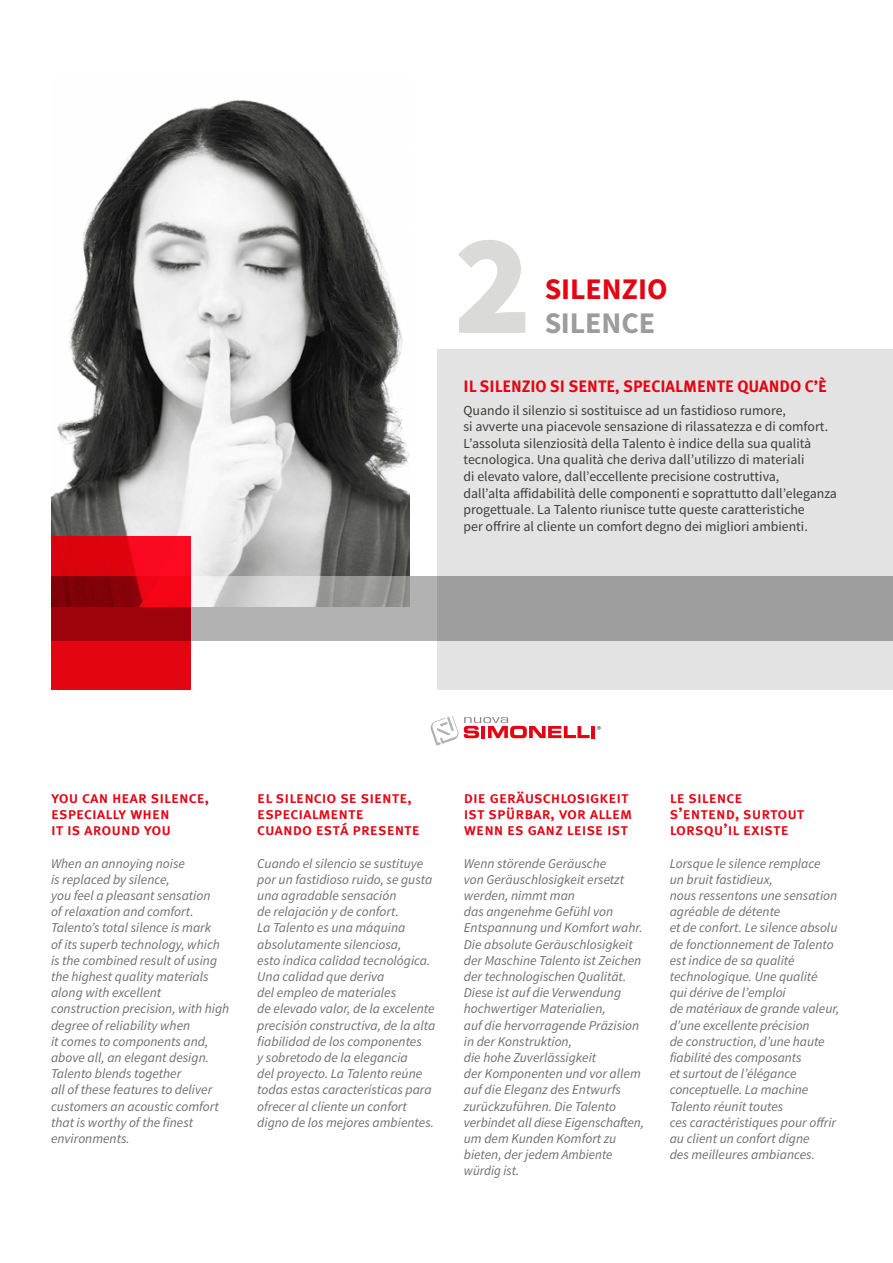
<style>
.page{position:relative;width:893px;height:1263px;background:#fff}
.page>*{position:absolute;margin:0;border:0;box-sizing:border-box;transform-origin:0 0}
.t1{font:900 144px "Source Sans Pro";color:#dadad9}
.t2{font:700 30px "Source Sans Pro";color:#e30512}
.t3{font:700 30px "Source Sans Pro";color:#9c9c9c}
.t4{font:16.5px/16.2px "Meta Plus Medium Caps";color:#e30512}
.t5{font:700 16.5px "Meta Plus";color:#e30512}
.t6{font:13.8px/16.5px "Source Sans Pro";color:#3c3c3a}
.t7{font:italic 13.5px/16.2px "Source Sans Pro";color:#6e6e6e}
</style>
<div class="page">
<div style="left:438px;top:349px;width:455px;height:340px;background:#e3e3e3"></div>
<div style="left:51px;top:536px;width:139px;height:153px;background:#e30512"></div>
<svg style="left:51px;top:576px;width:842px;height:65px;background:#a29192"></svg>
<img style="left:51px;top:100px;width:359px;height:506px">
<svg style="left:597px;top:726px;width:4px;height:4px"></svg>
<hr style="left:591px;top:726px;width:4px;height:12px;background:#e30512">
<svg style="left:430px;top:715px;width:160px;height:30px"></svg>
<h1 class="t1" style="left:454px;top:191px;width:79px">2</h1>
<h2 class="t2" style="left:544px;top:270px;width:125px">SILENZIO</h2>
<h2 class="t3" style="left:544px;top:304px;width:112px">SILENCE</h2>
<p class="t5" style="left:463px;top:376px;width:365px">IL SILENZIO SI SENTE, SPECIALMENTE QUANDO C’È</p>
<p class="t6" style="left:463px;top:402px;width:375px">Quando il silenzio si sostituisce ad un fastidioso rumore,<br>si avverte una piacevole sensazione di rilassatezza e di comfort.<br>L’assoluta silenziosità della Talento è indice della sua qualità tecnologica. Una qualità che deriva dall’utilizzo di materiali<br>di elevato valore, dall’eccellente precisione costruttiva,<br>dall’alta affidabilità delle componenti e soprattutto dall’eleganza progettuale. La Talento riunisce tutte queste caratteristiche<br>per offrire al cliente un comfort degno dei migliori ambienti.</p>
<p class="t4" style="left:51px;top:789px;width:160px">you can hear silence, especially when<br>it is around you</p>
<p class="t7" style="left:51px;top:855px;width:180px">When an annoying noise<br>is replaced by silence,<br>you feel a pleasant sensation<br>of relaxation and comfort.<br>Talento’s total silence is mark<br>of its superb technology, which is the combined result of using the highest quality materials along with excellent construction precision, with high degree of reliability when<br>it comes to components and, above all, an elegant design.<br>Talento blends together<br>all of these features to deliver customers an acoustic comfort that is worthy of the finest environments.</p>
<p class="t4" style="left:257px;top:789px;width:164px">el silencio se siente, especialmente cuando está presente</p>
<p class="t7" style="left:257px;top:855px;width:180px">Cuando el silencio se sustituye por un fastidioso ruido, se gusta una agradable sensación<br>de relajación y de confort.<br>La Talento es una máquina absolutamente silenciosa,<br>esto índica calidad tecnológica.<br>Una calidad que deriva<br>del empleo de materiales<br>de elevado valor, de la excelente precisión constructiva, de la alta fiabilidad de los componentes<br>y sobretodo de la elegancia<br>del proyecto. La Talento reúne todas estas características para ofrecer al cliente un confort digno de los mejores ambientes.</p>
<p class="t4" style="left:464px;top:789px;width:170px">die geräuschlosigkeit ist spürbar, vor allem wenn es ganz leise ist</p>
<p class="t7" style="left:464px;top:855px;width:182px">Wenn störende Geräusche<br>von Geräuschlosigkeit ersetzt werden, nimmt man<br>das angenehme Gefühl von<br>Entspannung und Komfort wahr.<br>Die absolute Geräuschlosigkeit der Maschine Talento ist Zeichen der technologischen Qualität.<br>Diese ist auf die Verwendung hochwertiger Materialien,<br>auf die hervorragende Präzision in der Konstruktion,<br>die hohe Zuverlässigkeit<br>der Komponenten und vor allem auf die Eleganz des Entwurfs zurückzuführen. Die Talento verbindet all diese Eigenschaften, um dem Kunden Komfort zu bieten, der jedem Ambiente würdig ist.</p>
<p class="t4" style="left:670px;top:789px;width:136px">le silence s’entend, surtout lorsqu’il existe</p>
<p class="t7" style="left:670px;top:855px;width:171px">Lorsque le silence remplace<br>un bruit fastidieux,<br>nous ressentons une sensation agréable de détente<br>et de confort. Le silence absolu de fonctionnement de Talento est indice de sa qualité technologique. Une qualité<br>qui dérive de l’emploi<br>de matériaux de grande valeur, d’une excellente précision<br>de construction, d’une haute fiabilité des composants<br>et surtout de l’élégance conceptuelle. La machine<br>Talento réunit toutes<br>ces caractéristiques pour offrir au client un confort digne<br>des meilleures ambiances.</p>
</div>
